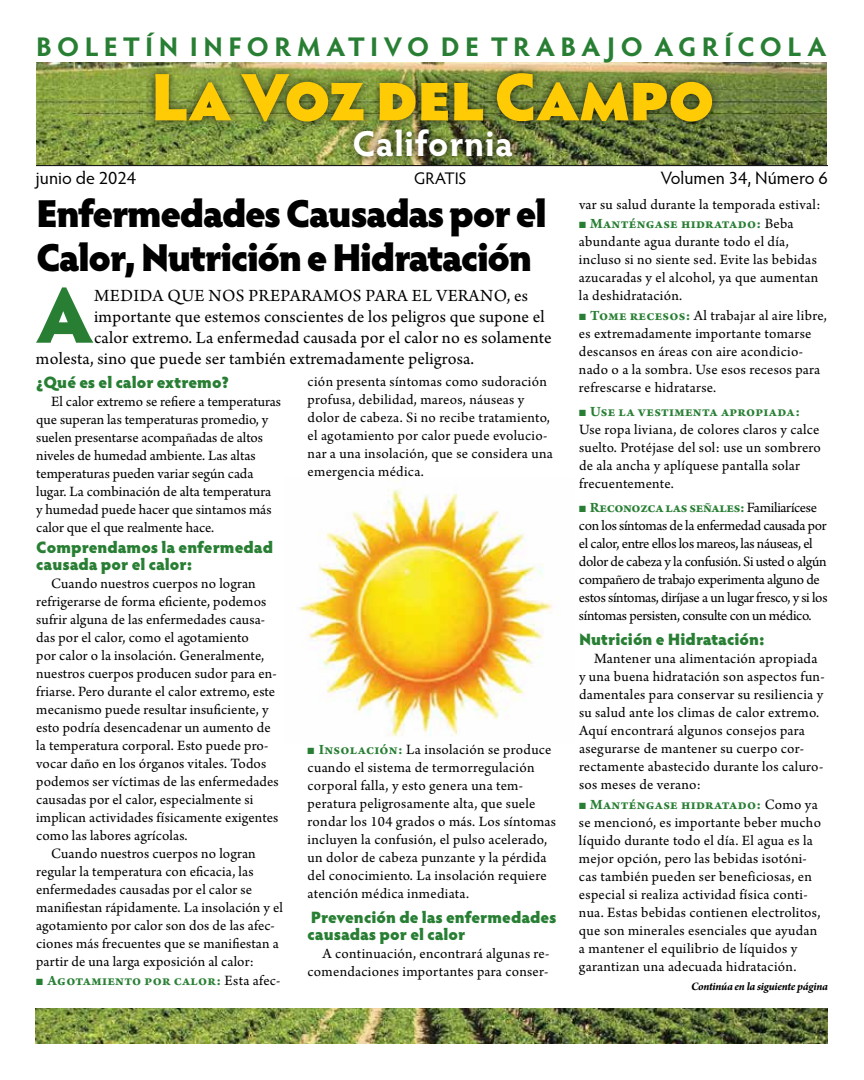
<style>
.page{position:relative;width:864px;height:1080px;background:#fff}
.page>*{position:absolute;margin:0;border:0;box-sizing:border-box;transform-origin:0 0}
.t1{font:900 79.35px "Hypatia Sans Pro";color:#287f34}
.t2{font:900 67.5px "Hypatia Sans Pro";letter-spacing:-.03em;color:#ffcb05}
.t3{font:900 39px/43.5px "Hypatia Sans Pro";letter-spacing:-.045em;color:#000}
.t4{font:700 36px "Hypatia Sans Pro";letter-spacing:.015em;color:#fff}
.t5{font:700 27px "Hypatia Sans Pro";letter-spacing:.195em;color:#287f34}
.t6{font:18px "Arno Pro";letter-spacing:.01em;color:#000}
.t7{font:18px "Arno Pro";letter-spacing:.125em;color:#000}
.t8{font:18px "Hypatia Sans Pro";color:#000}
.t9{font:16.8px "Hypatia Sans Pro";letter-spacing:-.005em;color:#000}
.t10{font:900 16.5px/16.5px "Hypatia Sans Pro";color:#287f34}
.t11{font:15px/18px "Arno Pro";letter-spacing:.015em;color:#000}
.t12{font:15px/18px "Arno Pro";letter-spacing:-.02em;color:#000}
.t13{font:700 15px "Arno Pro";letter-spacing:.015em;color:#287f34}
.t14{font:italic 700 12px "Arno Pro";letter-spacing:-.025em;color:#000}
.s1{color:#287f34}
.s2{font-weight:700;color:#287f34}
.s3{font-weight:400;color:#000}
</style>
<div class="page">
<img style="left:300px;top:489px;width:260px;height:248px">
<img style="left:36px;top:63px;width:791px;height:102px">
<div style="left:145px;top:63px;width:577px;height:104px;background:#000;opacity:.75"></div>
<img style="left:36px;top:1008px;width:792px;height:36px">
<hr style="left:36px;top:165px;width:792px;height:1px;background:#000">
<h3 class="t5" style="left:36px;top:27px;width:792px">BOLETÍN INFORMATIVO DE TRABAJO AGRÍCOLA</h3>
<h2 class="t2" style="left:151px;top:47px;width:566px">La Voz del Campo</h2>
<h3 class="t4" style="left:353px;top:119px;width:162px">California</h3>
<p class="t8" style="left:36px;top:166px;width:102px">junio de 2024</p>
<p class="t9" style="left:414px;top:167px;width:54px">GRATIS</p>
<p class="t8" style="left:661px;top:166px;width:169px">Volumen 34, Número 6</p>
<h3 class="t3" style="left:36px;top:190px;width:512px">Enfermedades Causadas por el<br>Calor, Nutrición e Hidratación</h3>
<h1 class="t1" style="left:36px;top:257px;width:59px">A</h1>
<p class="t6" style="left:94px;top:285px;width:13px">medida</p>
<p class="t7" style="left:168px;top:285px;width:362px">que nos preparamos para el verano, es</p>
<p class="t11" style="left:579px;top:196px;width:243px">var su salud durante la temporada estival:</p>
<p class="t11" style="left:579px;top:216px;width:241px"><span class="s1">■</span> <span class="s2">Manténgase hidratado:</span> Beba abundante agua durante todo el día, incluso si no siente sed. Evite las bebidas azucaradas y el alcohol, ya que aumentan la deshidratación.</p>
<p class="t11" style="left:579px;top:307px;width:249px"><span class="s1">■</span> <span class="s2">Tome recesos:</span> Al trabajar al aire libre, es extremadamente importante tomarse descansos en áreas con aire acondicio&shy;nado o a la sombra. Use esos recesos para refrescarse e hidratarse.</p>
<p class="t11" style="left:579px;top:403px;width:243px"><span class="s1">■</span> <span class="s2">Use la vestimenta apropiada:<br></span>Use ropa liviana, de colores claros y calce suelto. Protéjase del sol: use un sombrero de ala ancha y aplíquese pantalla solar frecuentemente.</p>
<p class="t12" style="left:579px;top:499px;width:250px"><span class="s1">■</span> <span class="s2">Reconozca las señales:</span> Familiarícese con los síntomas de la enfermedad causada por el calor, entre ellos los mareos, las náuseas, el dolor de cabeza y la confusión. Si usted o algún compañero de trabajo experimenta alguno de estos síntomas, diríjase a un lugar fresco, y si los síntomas persisten, consulte con un médico.</p>
<p class="t10" style="left:579px;top:630px;width:187px">Nutrición e Hidratación:</p>
<p class="t11" style="left:579px;top:651px;width:247px;text-indent:15px">Mantener una alimentación apropiada y una buena hidratación son aspectos fun&shy;damentales para conservar su resiliencia y su salud ante los climas de calor extremo.<br>Aquí encontrará algunos consejos para asegurarse de mantener su cuerpo cor&shy;rectamente abastecido durante los caluro&shy;sos meses de verano:</p>
<p class="t11" style="left:579px;top:796px;width:244px"><span class="s1">■</span> <span class="s2">Manténgase hidratado:</span> Como ya se mencionó, es importante beber mucho líquido durante todo el día. El agua es la mejor opción, pero las bebidas isotóni&shy;cas también pueden ser beneficiosas, en especial si realiza actividad física conti&shy;nua. Estas bebidas contienen electrolitos, que son minerales esenciales que ayudan a mantener el equilibrio de líquidos y garantizan una adecuada hidratación.</p>
<p class="t6" style="left:94px;top:306px;width:452px">importante que estemos conscientes de los peligros que supone el</p>
<p class="t6" style="left:94px;top:327px;width:459px">calor extremo. La enfermedad causada por el calor no es solamente</p>
<p class="t6" style="left:36px;top:348px;width:440px">molesta, sino que puede ser también extremadamente peligrosa.</p>
<p class="t10" style="left:36px;top:373px;width:194px">¿Qué es el calor extremo?</p>
<p class="t11" style="left:36px;top:393px;width:246px;text-indent:15px">El calor extremo se refiere a temperaturas que superan las temperaturas promedio, y suelen presentarse acompañadas de altos niveles de humedad ambiente. Las altas temperaturas pueden variar según cada lugar. La combinación de alta temperatura y humedad puede hacer que sintamos más calor que el que realmente hace.</p>
<p class="t10" style="left:36px;top:538px;width:238px">Comprendamos la enfermedad causada por el calor:</p>
<p class="t11" style="left:51px;top:575px;width:206px">Cuando nuestros cuerpos no logran</p>
<p class="t11" style="left:36px;top:593px;width:232px">refrigerarse de forma eficiente, podemos</p>
<p class="t11" style="left:36px;top:611px;width:230px">sufrir alguna de las enfermedades causa-</p>
<p class="t11" style="left:36px;top:629px;width:214px">das por el calor, como el agotamiento</p>
<p class="t11" style="left:36px;top:647px;width:230px">por calor o la insolación. Generalmente,</p>
<p class="t11" style="left:36px;top:665px;width:242px">nuestros cuerpos producen sudor para en-</p>
<p class="t11" style="left:36px;top:683px;width:241px">friarse. Pero durante el calor extremo, este</p>
<p class="t11" style="left:36px;top:701px;width:234px">mecanismo puede resultar insuficiente, y</p>
<p class="t11" style="left:36px;top:719px;width:236px">esto podría desencadenar un aumento de</p>
<p class="t11" style="left:36px;top:737px;width:234px">la temperatura corporal. Esto puede pro-</p>
<p class="t11" style="left:36px;top:755px;width:232px">vocar daño en los órganos vitales. Todos</p>
<p class="t11" style="left:36px;top:773px;width:244px">podemos ser víctimas de las enfermedades</p>
<p class="t11" style="left:36px;top:791px;width:219px">causadas por el calor, especialmente si</p>
<p class="t11" style="left:36px;top:809px;width:244px">implican actividades físicamente exigentes</p>
<p class="t11" style="left:36px;top:827px;width:153px">como las labores agrícolas.</p>
<p class="t11" style="left:51px;top:845px;width:206px">Cuando nuestros cuerpos no logran</p>
<p class="t11" style="left:36px;top:863px;width:219px">regular la temperatura con eficacia, las</p>
<p class="t11" style="left:36px;top:881px;width:217px">enfermedades causadas por el calor se</p>
<p class="t11" style="left:36px;top:899px;width:248px">manifiestan rápidamente. La insolación y el</p>
<p class="t11" style="left:36px;top:917px;width:240px">agotamiento por calor son dos de las afec-</p>
<p class="t11" style="left:36px;top:935px;width:244px">ciones más frecuentes que se manifiestan a</p>
<p class="t11" style="left:36px;top:953px;width:219px">partir de una larga exposición al calor:</p>
<p class="t13" style="left:36px;top:972px;width:246px">■ Agotamiento por calor: <span class="s3">Esta afec-</span></p>
<p class="t11" style="left:308px;top:373px;width:247px">ción presenta síntomas como sudoración profusa, debilidad, mareos, náuseas y dolor de cabeza. Si no recibe tratamiento, el agotamiento por calor puede evolucio&shy;nar a una insolación, que se considera una emergencia médica.</p>
<p class="t11" style="left:308px;top:741px;width:250px"><span class="s1">■</span> <span class="s2">Insolación:</span> La insolación se produce cuando el sistema de termorregulación corporal falla, y esto genera una tem&shy;peratura peligrosamente alta, que suele rondar los 104 grados o más. Los síntomas incluyen la confusión, el pulso acelerado, un dolor de cabeza punzante y la pérdida del conocimiento. La insolación requiere atención médica inmediata.</p>
<p class="t10" style="left:308px;top:908px;width:250px">Prevención de las enfermedades causadas por el calor</p>
<p class="t11" style="left:308px;top:945px;width:243px;text-align:right">A continuación, encontrará algunas re&shy;comendaciones importantes para conser-</p>
<p class="t14" style="left:691px;top:980px;width:138px">Continúa en la siguiente página</p>
</div>
